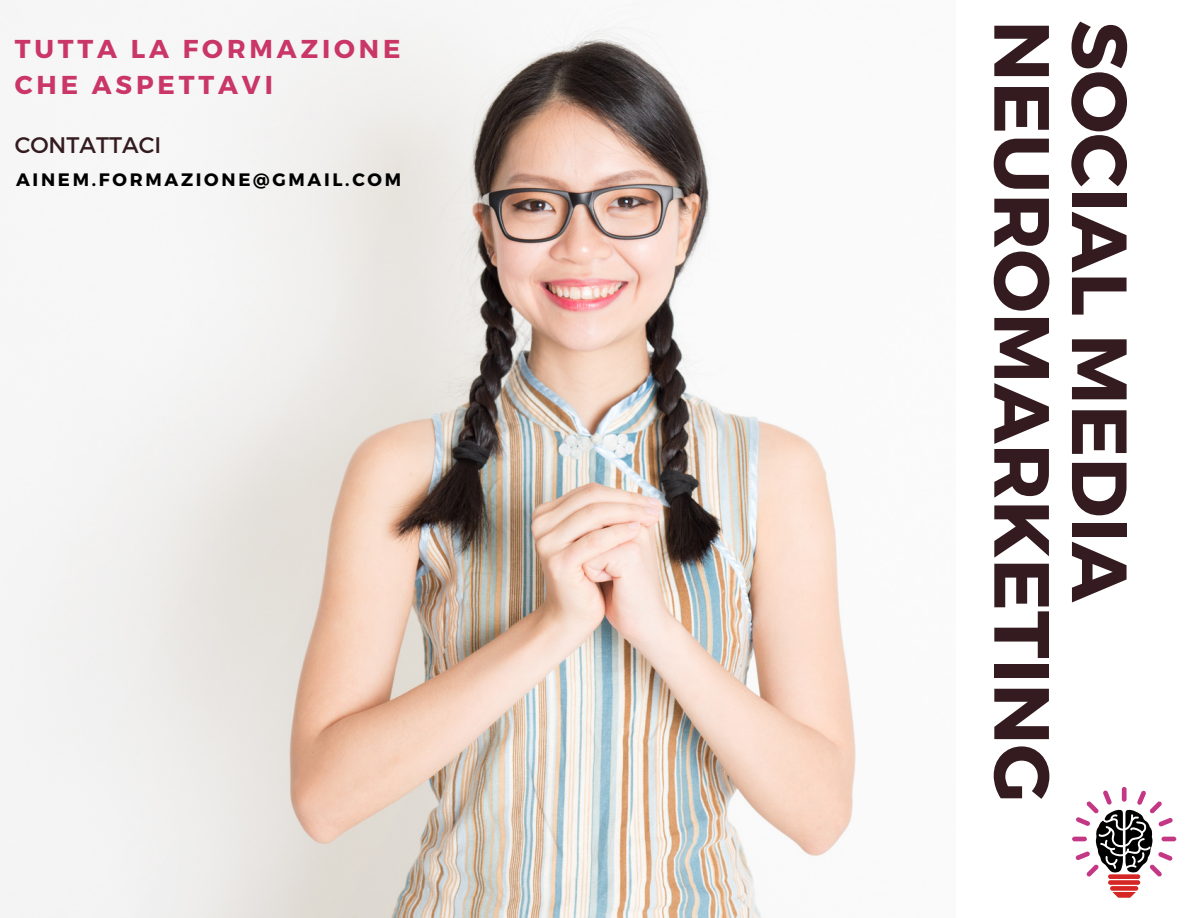
<style>
.page{position:relative;width:1188px;height:918px;background:#fff}
.page>*{position:absolute;margin:0;border:0;box-sizing:border-box;transform-origin:0 0}
.t1{font:700 78px/77.7px "Montserrat";color:#331b1f}
.t2{font:700 25.8px/36px "Montserrat";letter-spacing:.15em;color:#c93667}
.t3{font:22.5px "Montserrat";color:#331b1f}
.t4{font:700 18px "Montserrat";letter-spacing:.15em;color:#000}
</style>
<div class="page">
<img style="left:0;top:1px;width:856px;height:917px">
<div style="left:1108px;top:874px;width:32px;height:5px;background:#d62525;border-radius:2px"></div>
<div style="left:1108px;top:880px;width:32px;height:5px;background:#d62525;border-radius:2px"></div>
<div style="left:1110px;top:886px;width:28px;height:5px;background:#d62525;border-radius:2px"></div>
<svg style="left:1112px;top:892px;width:24px;height:6px"></svg>
<div style="left:1122px;top:787px;width:5px;height:15px;background:#c33785;border-radius:2px"></div>
<hr style="left:1162px;top:837px;width:14px;height:4px;background:#c33785;border-radius:2px">
<svg style="left:1075px;top:790px;width:98px;height:87px"></svg>
<p class="t2" style="left:15px;top:29px;width:387px">TUTTA LA FORMAZIONE<br>CHE ASPETTAVI</p>
<p class="t3" style="left:15px;top:130px;width:148px">CONTATTACI</p>
<p class="t4" style="left:16px;top:168px;width:387px">AINEM.FORMAZIONE@GMAIL.COM</p>
<h1 class="t1" style="left:1142px;top:20px;width:784px;rotate:90deg">SOCIAL MEDIA<br>NEUROMARKETING</h1>
</div>
